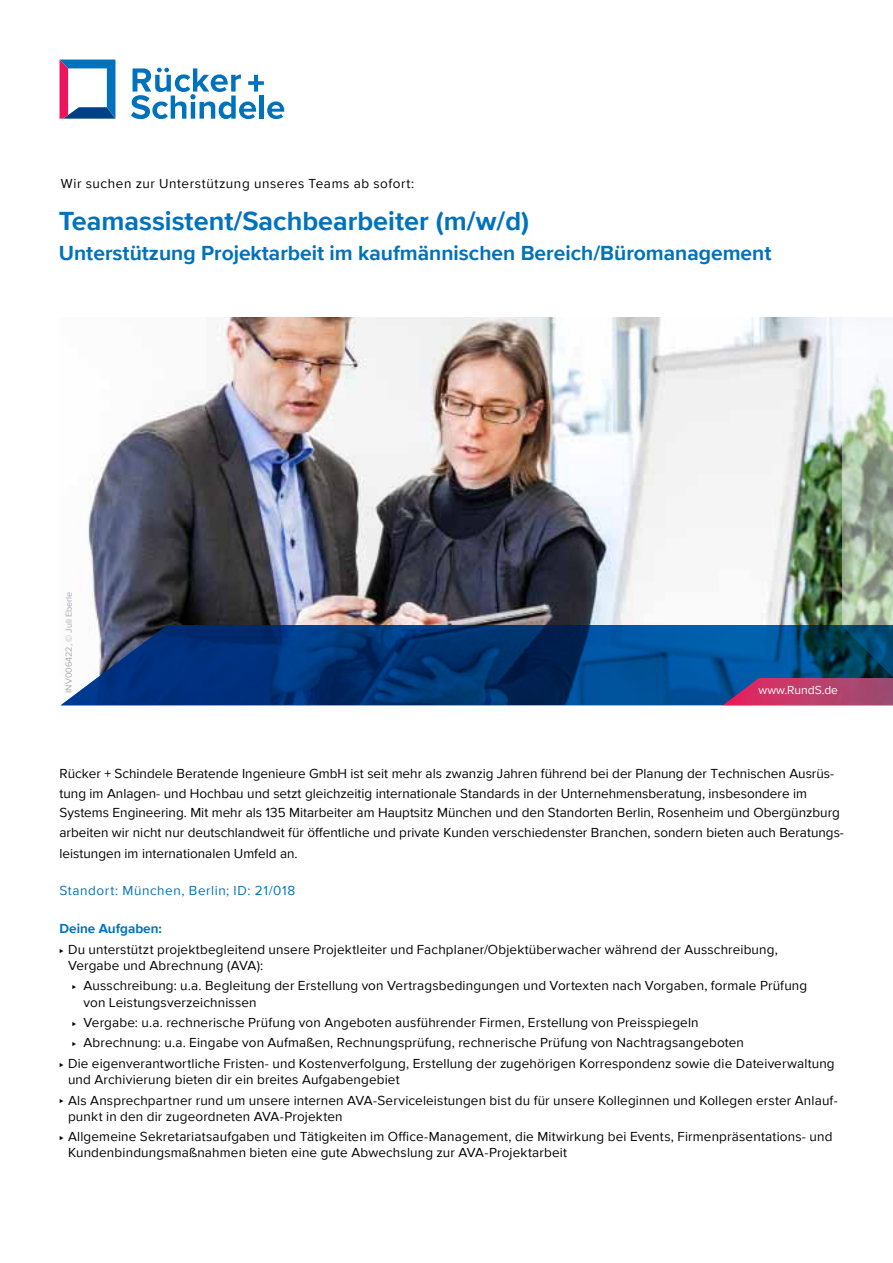
<style>
.page{position:relative;width:893px;height:1263px;background:#fff}
.page>*{position:absolute;margin:0;border:0;box-sizing:border-box;transform-origin:0 0}
.SW_H1{font:700 27px "Proxima Nova";color:#0072bc}
.SW_H1-2{font:700 21px "Proxima Nova";color:#0072bc}
.SW_H1-3{font:13.5px/16.2px "Proxima Nova";letter-spacing:.01em;color:#000}
.SW_H1-4{font:13.5px "Proxima Nova";letter-spacing:.04em;color:#000}
.SW_H1-5{font:13.5px "Proxima Nova";letter-spacing:.045em;color:#0072bc}
.t1{font:700 13.5px "Proxima Nova";color:#0072bc}
.t2{font:12px "Proxima Nova";color:#fff}
.t3{font:9px "Proxima Nova";color:#a7a9ac}
.s1{font-size:6.75px}
</style>
<div class="page">
<img style="left:88px;top:318px;width:635px;height:307px">
<svg style="left:131px;top:68px;width:153px;height:51px"></svg>
<svg style="left:60px;top:60px;width:55px;height:59px"></svg>
<svg style="left:61px;top:625px;width:662px;height:80px;background:#0e4281"></svg>
<img style="left:723px;top:317px;width:170px;height:389px">
<p class="SW_H1-4" style="left:61px;top:174px;width:355px">Wir suchen zur Unterstützung unseres Teams ab sofort:</p>
<p class="SW_H1" style="left:59px;top:201px;width:472px">Teamassistent/Sachbearbeiter (m/w/d)</p>
<p class="SW_H1-2" style="left:59px;top:238px;width:714px">Unterstützung Projektarbeit im kaufmännischen Bereich/Büromanagement</p>
<p class="t3" style="left:62px;top:693px;width:103px;rotate:-90deg">INV006422, © Juli Eberle</p>
<p class="t2" style="left:759px;top:681px;width:81px">www.RundS.de</p>
<p class="SW_H1-3" style="left:60px;top:763px;width:786px;line-height:19.5px">Rücker + Schindele Beratende Ingenieure GmbH ist seit mehr als zwanzig Jahren führend bei der Planung der Technischen Ausrüs&shy;tung im Anlagen- und Hochbau und setzt gleichzeitig internationale Standards in der Unternehmensberatung, insbesondere im Systems Engineering. Mit mehr als 135 Mitarbeiter am Hauptsitz München und den Standorten Berlin, Rosenheim und Obergünzburg arbeiten wir nicht nur deutschlandweit für öffentliche und private Kunden verschiedenster Branchen, sondern bieten auch Beratungs-</p>
<p class="SW_H1-3" style="left:60px;top:844px;width:240px">leistungen im internationalen Umfeld an.</p>
<p class="SW_H1-5" style="left:60px;top:880px;width:237px">Standort: München, Berlin; ID: 21/018</p>
<p class="t1" style="left:60px;top:919px;width:104px">Deine Aufgaben:</p>
<p class="SW_H1-3" style="left:68px;top:940px;width:711px;text-indent:-9px"><span class="s1">⊲</span> Du unterstützt projektbegleitend unsere Projektleiter und Fachplaner/Objektüberwacher während der Ausschreibung,<br>Vergabe und Abrechnung (AVA):</p>
<p class="SW_H1-3" style="left:84px;top:977px;width:725px;text-indent:-11px"><span class="s1">⊲</span> Ausschreibung: u.a. Begleitung der Erstellung von Vertragsbedingungen und Vortexten nach Vorgaben, formale Prüfung von Leistungsverzeichnissen</p>
<p class="SW_H1-3" style="left:72px;top:1014px;width:628px"><span class="s1">⊲</span> Vergabe: u.a. rechnerische Prüfung von Angeboten ausführender Firmen, Erstellung von Preisspiegeln</p>
<p class="SW_H1-3" style="left:72px;top:1034px;width:673px"><span class="s1">⊲</span> Abrechnung: u.a. Eingabe von Aufmaßen, Rechnungsprüfung, rechnerische Prüfung von Nachtragsangeboten</p>
<p class="SW_H1-3" style="left:68px;top:1055px;width:768px;text-indent:-9px"><span class="s1">⊲</span> Die eigenverantwortliche Fristen- und Kostenverfolgung, Erstellung der zugehörigen Korrespondenz sowie die Dateiverwaltung und Archivierung bieten dir ein breites Aufgabengebiet</p>
<p class="SW_H1-3" style="left:68px;top:1091px;width:771px;text-indent:-9px"><span class="s1">⊲</span> Als Ansprechpartner rund um unsere internen AVA-Serviceleistungen bist du für unsere Kolleginnen und Kollegen erster Anlauf&shy;punkt in den dir zugeordneten AVA-Projekten</p>
<p class="SW_H1-3" style="left:68px;top:1128px;width:766px;text-indent:-9px"><span class="s1">⊲</span> Allgemeine Sekretariatsaufgaben und Tätigkeiten im Office-Management, die Mitwirkung bei Events, Firmenpräsentations- und<br>Kundenbindungsmaßnahmen bieten eine gute Abwechslung zur AVA-Projektarbeit</p>
</div>
